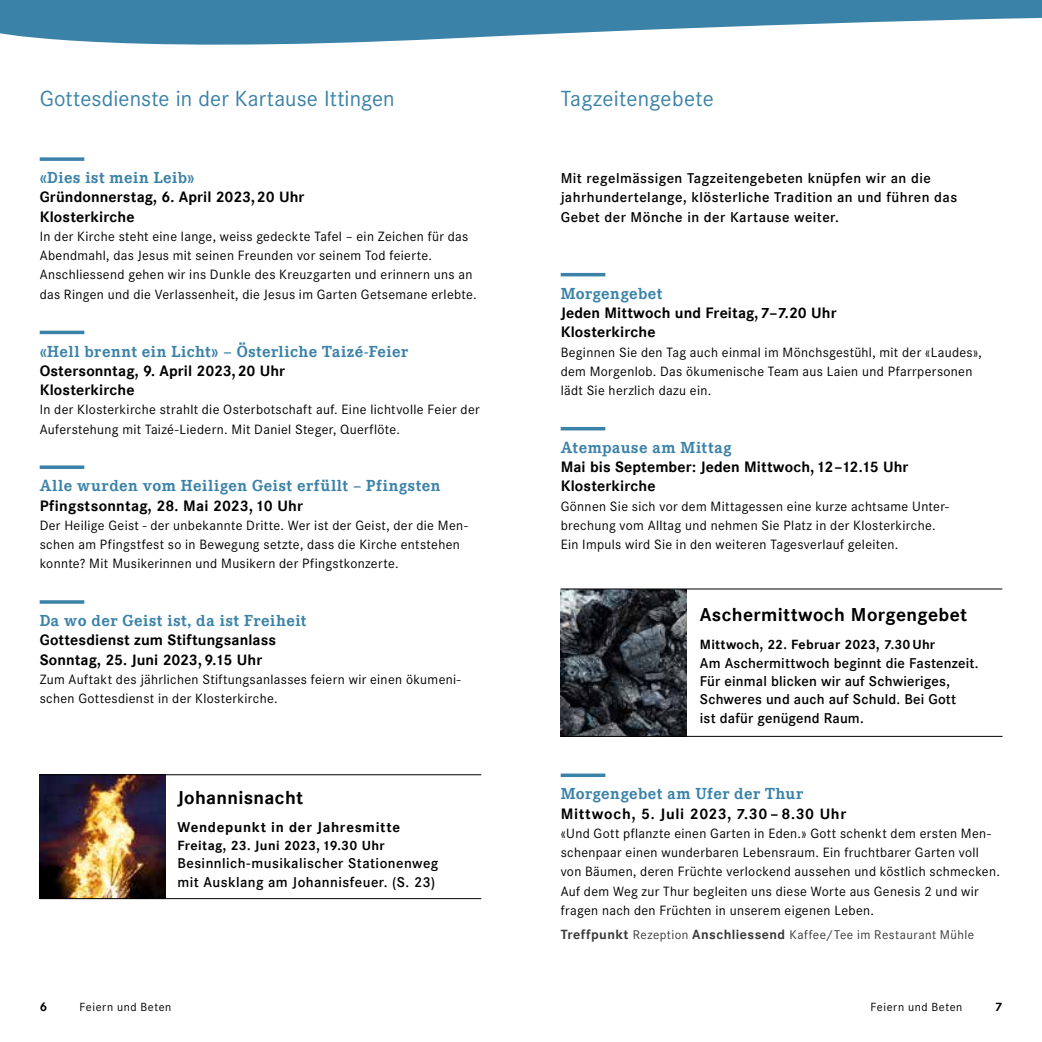
<style>
.page{position:relative;width:1042px;height:1042px;background:#fff}
.page>*{position:absolute;margin:0;border:0;box-sizing:border-box;transform-origin:0 0}
.t1{font:22.75px "Corporate S";letter-spacing:.005em;color:#3b82a8}
.t2{font:700 18.38px "Corporate SBQ";letter-spacing:.02em;color:#000}
.t3{font:700 15.75px "Corporate EBQ";letter-spacing:.035em;color:#3b82a8}
.t4{font:700 14.88px/19.2px "Corporate SBQ";letter-spacing:.01em;color:#000}
.t5{font:700 14.88px "Corporate SBQ";letter-spacing:.045em;color:#000}
.t6{font:14px/19.2px "Corporate S";letter-spacing:.025em;color:#000}
.t7{font:500 14px/18.4px "Corporate SBQ";letter-spacing:.03em;color:#000}
.t8{font:700 14px "Corporate SBQ";letter-spacing:.05em;color:#000}
.t9{font:13.12px "Corporate S";letter-spacing:.035em;color:#3a3a39}
.t10{font:700 13.12px "Corporate SBQ";letter-spacing:.02em;color:#000}
.t11{font:12.25px "Corporate S";letter-spacing:.05em;color:#000}
.t12{font:700 12.25px "Corporate SBQ";color:#000}
.s1{font-family:"Corporate SBQ";font-weight:700}
</style>
<div class="page">
<svg style="left:40px;top:157px;width:44px;height:4px"></svg>
<hr style="left:40px;top:331px;width:44px;height:3px;background:#3b82a8">
<svg style="left:40px;top:465px;width:44px;height:4px"></svg>
<svg style="left:40px;top:600px;width:44px;height:4px"></svg>
<hr style="left:561px;top:273px;width:44px;height:3px;background:#3b82a8">
<hr style="left:561px;top:427px;width:44px;height:3px;background:#3b82a8">
<svg style="left:561px;top:773px;width:44px;height:4px"></svg>
<svg style="left:0;top:0;width:1042px;height:45px;fill:#3b82a8"></svg>
<img style="left:40px;top:775px;width:126px;height:123px">
<hr style="left:40px;top:898px;width:441px;height:1px;background:#000">
<img style="left:561px;top:590px;width:126px;height:146px">
<hr style="left:561px;top:736px;width:441px;height:1px;background:#000">
<hr style="left:561px;top:589px;width:441px;height:1px;background:#000">
<hr style="left:40px;top:774px;width:441px;height:1px;background:#000">
<h1 class="t1" style="left:40px;top:86px;width:356px">Gottesdienste in der Kartause Ittingen</h1>
<h1 class="t1" style="left:561px;top:86px;width:155px">Tagzeitengebete</h1>
<p class="t3" style="left:40px;top:168px;width:156px">«Dies ist mein Leib»</p>
<p class="t4" style="left:40px;top:188px;width:266px">Gründonnerstag, 6. April 2023,20 Uhr<br>Klosterkirche</p>
<p class="t6" style="left:40px;top:227px;width:438px">In der Kirche steht eine lange, weiss gedeckte Tafel – ein Zeichen für das Abendmahl, das Jesus mit seinen Freunden vor seinem Tod feierte.<br>Anschliessend gehen wir ins Dunkle des Kreuzgarten und erinnern uns an das Ringen und die Verlassenheit, die Jesus im Garten Getsemane erlebte.</p>
<p class="t3" style="left:40px;top:341px;width:370px">«Hell brennt ein Licht» – Österliche Taizé-Feier</p>
<p class="t4" style="left:40px;top:361px;width:247px">Ostersonntag, 9. April 2023,20 Uhr<br>Klosterkirche</p>
<p class="t6" style="left:40px;top:400px;width:441px">In der Klosterkirche strahlt die Osterbotschaft auf. Eine lichtvolle Feier der<br>Auferstehung mit Taizé-Liedern. Mit Daniel Steger, Querflöte.</p>
<p class="t3" style="left:40px;top:476px;width:402px">Alle wurden vom Heiligen Geist erfüllt – Pfingsten</p>
<p class="t4" style="left:40px;top:496px;width:265px">Pfingstsonntag, 28. Mai 2023,10 Uhr</p>
<p class="t6" style="left:40px;top:515px;width:430px">Der Heilige Geist - der unbekannte Dritte. Wer ist der Geist, der die Men&shy;schen am Pfingstfest so in Bewegung setzte, dass die Kirche entstehen konnte? Mit Musikerinnen und Musikern der Pfingstkonzerte.</p>
<p class="t3" style="left:40px;top:611px;width:268px">Da wo der Geist ist, da ist Freiheit</p>
<p class="t4" style="left:40px;top:631px;width:238px">Gottesdienst zum Stiftungsanlass<br>Sonntag, 25. Juni 2023, 9.15 Uhr</p>
<p class="t6" style="left:40px;top:669px;width:423px">Zum Auftakt des jährlichen Stiftungsanlasses feiern wir einen ökumeni&shy;schen Gottesdienst in der Klosterkirche.</p>
<h2 class="t2" style="left:177px;top:787px;width:127px">Johannisnacht</h2>
<p class="t8" style="left:177px;top:818px;width:224px">Wendepunkt in der Jahresmitte</p>
<p class="t10" style="left:177px;top:837px;width:209px">Freitag, 23. Juni 2023, 19.30 Uhr</p>
<p class="t7" style="left:177px;top:854px;width:262px">Besinnlich-musikalischer Stationenweg mit Ausklang am Johannisfeuer. (S. 23)</p>
<p class="t7" style="left:561px;top:169px;width:398px;line-height:19.2px">Mit regelmässigen Tagzeitengebeten knüpfen wir an die jahrhundertelange, klösterliche Tradition an und führen das<br>Gebet der Mönche in der Kartause weiter.</p>
<p class="t3" style="left:561px;top:284px;width:103px">Morgengebet</p>
<p class="t4" style="left:561px;top:303px;width:277px">Jeden Mittwoch und Freitag,7–7.20 Uhr<br>Klosterkirche</p>
<p class="t6" style="left:561px;top:342px;width:422px">Beginnen Sie den Tag auch einmal im Mönchsgestühl, mit der «Laudes», dem Morgenlob. Das ökumenische Team aus Laien und Pfarrpersonen lädt Sie herzlich dazu ein.</p>
<p class="t3" style="left:561px;top:438px;width:172px">Atempause am Mittag</p>
<p class="t4" style="left:561px;top:457px;width:349px">Mai bis September: Jeden Mittwoch,12–12.15 Uhr<br>Klosterkirche</p>
<p class="t6" style="left:561px;top:496px;width:390px">Gönnen Sie sich vor dem Mittagessen eine kurze achtsame Unter&shy;brechung vom Alltag und nehmen Sie Platz in der Klosterkirche.<br>Ein Impuls wird Sie in den weiteren Tagesverlauf geleiten.</p>
<h2 class="t2" style="left:700px;top:603px;width:269px">Aschermittwoch Morgengebet</h2>
<p class="t10" style="left:700px;top:636px;width:237px">Mittwoch, 22. Februar 2023, 7.30 Uhr</p>
<p class="t7" style="left:700px;top:654px;width:280px">Am Aschermittwoch beginnt die Fastenzeit.<br>Für einmal blicken wir auf Schwieriges, Schweres und auch auf Schuld. Bei Gott<br>ist dafür genügend Raum.</p>
<p class="t3" style="left:561px;top:784px;width:244px">Morgengebet am Ufer der Thur</p>
<p class="t5" style="left:561px;top:804px;width:287px">Mittwoch, 5. Juli 2023, 7.30 – 8.30 Uhr</p>
<p class="t6" style="left:561px;top:823px;width:441px">«Und Gott pflanzte einen Garten in Eden.» Gott schenkt dem ersten Men&shy;schenpaar einen wunderbaren Lebensraum. Ein fruchtbarer Garten voll von Bäumen, deren Früchte verlockend aussehen und köstlich schmecken.<br>Auf dem Weg zur Thur begleiten uns diese Worte aus Genesis 2 und wir fragen nach den Früchten in unserem eigenen Leben.</p>
<p class="t9" style="left:561px;top:927px;width:415px"><span class="s1">Treffpunkt</span> Rezeption <span class="s1">Anschliessend</span> Kaffee/Tee im Restaurant Mühle</p>
<p class="t12" style="left:40px;top:999px;width:9px">6</p>
<p class="t12" style="left:995px;top:999px;width:9px">7</p>
<p class="t11" style="left:79px;top:1000px;width:94px">Feiern und Beten</p>
<p class="t11" style="left:870px;top:1000px;width:94px">Feiern und Beten</p>
</div>
